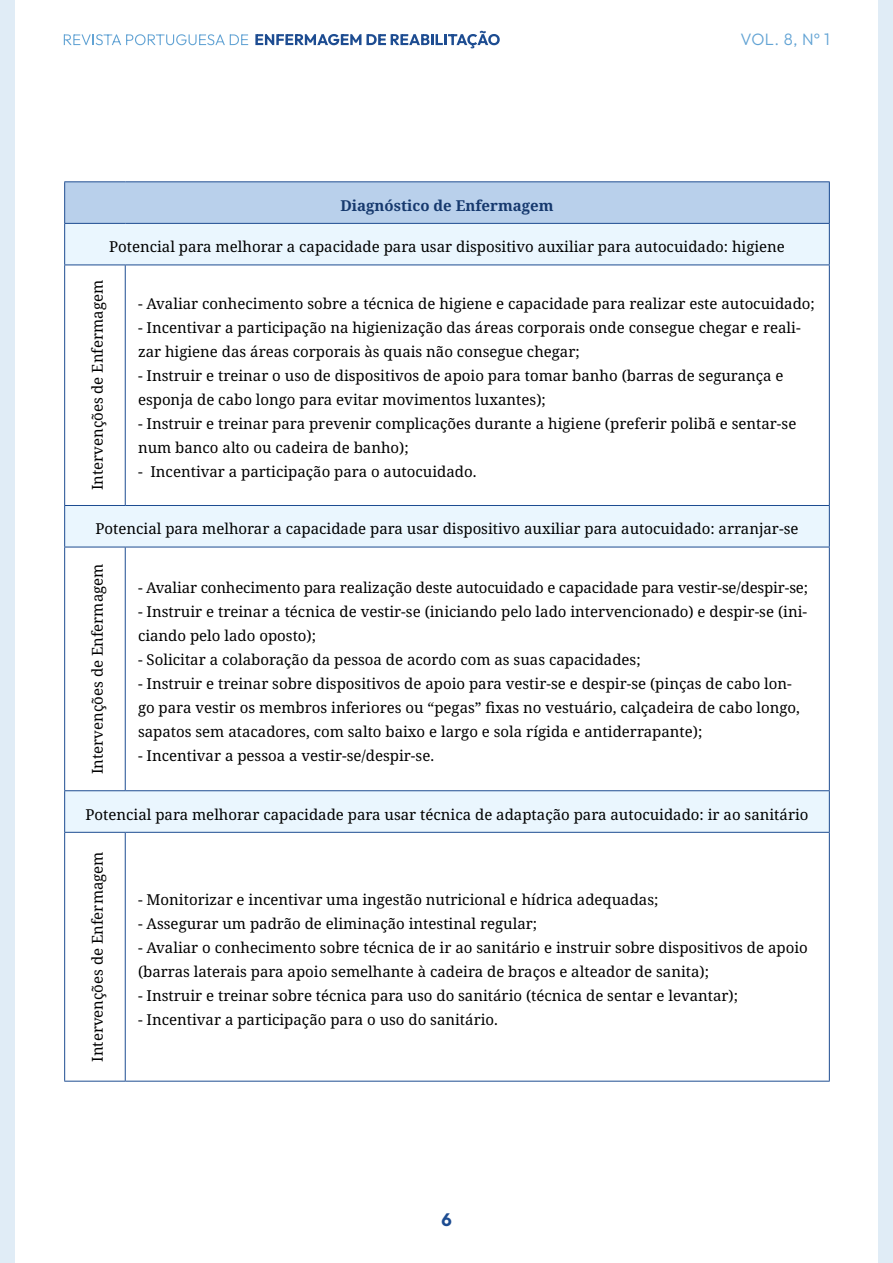
<style>
.page{position:relative;width:893px;height:1263px;background:#fff}
.page>*{position:absolute;margin:0;border:0;box-sizing:border-box;transform-origin:0 0}
.t1{font:700 18px "Outfit";color:#1d4c91}
.t2{font:300 16.5px "Outfit";color:#62a3d4}
.t3{font:15px/24px "Noto Serif";color:#000}
.t4{font:700 15px "Noto Serif";color:#16396e}
</style>
<div class="page">
<div style="left:0;top:0;width:15px;height:1263px;background:#e0ecf6"></div>
<div style="left:878px;top:0;width:15px;height:1263px;background:#e0ecf6"></div>
<svg style="left:64px;top:34px;width:184px;height:11px"></svg>
<svg style="left:255px;top:31px;width:245px;height:17px"></svg>
<div style="left:65px;top:182px;width:764px;height:41px;background:#b9d0eb"></div>
<svg style="left:65px;top:224px;width:764px;height:608px"></svg>
<hr style="left:64px;top:181px;width:61px;height:1px;background:#1d4c91">
<hr style="left:64px;top:182px;width:1px;height:41px;background:#1d4c91">
<hr style="left:125px;top:181px;width:705px;height:1px;background:#1d4c91">
<hr style="left:829px;top:182px;width:1px;height:41px;background:#1d4c91">
<hr style="left:64px;top:223px;width:61px;height:1px;background:#1d4c91">
<hr style="left:64px;top:224px;width:1px;height:41px;background:#1d4c91">
<hr style="left:125px;top:223px;width:705px;height:1px;background:#1d4c91">
<hr style="left:829px;top:224px;width:1px;height:41px;background:#1d4c91">
<hr style="left:64px;top:265px;width:61px;height:1px;background:#1d4c91">
<hr style="left:64px;top:265px;width:1px;height:240px;background:#1d4c91">
<hr style="left:125px;top:265px;width:705px;height:1px;background:#1d4c91">
<hr style="left:125px;top:265px;width:1px;height:240px;background:#1d4c91">
<hr style="left:829px;top:265px;width:1px;height:240px;background:#1d4c91">
<hr style="left:64px;top:505px;width:61px;height:1px;background:#1d4c91">
<hr style="left:64px;top:506px;width:1px;height:41px;background:#1d4c91">
<hr style="left:125px;top:505px;width:705px;height:1px;background:#1d4c91">
<hr style="left:829px;top:506px;width:1px;height:41px;background:#1d4c91">
<hr style="left:64px;top:547px;width:61px;height:1px;background:#1d4c91">
<hr style="left:64px;top:547px;width:1px;height:243px;background:#1d4c91">
<hr style="left:125px;top:547px;width:705px;height:1px;background:#1d4c91">
<hr style="left:125px;top:547px;width:1px;height:243px;background:#1d4c91">
<hr style="left:829px;top:547px;width:1px;height:243px;background:#1d4c91">
<hr style="left:64px;top:790px;width:61px;height:1px;background:#1d4c91">
<hr style="left:64px;top:791px;width:1px;height:41px;background:#1d4c91">
<hr style="left:125px;top:790px;width:705px;height:1px;background:#1d4c91">
<hr style="left:829px;top:791px;width:1px;height:41px;background:#1d4c91">
<hr style="left:64px;top:832px;width:61px;height:1px;background:#1d4c91">
<hr style="left:64px;top:833px;width:1px;height:248px;background:#1d4c91">
<hr style="left:125px;top:832px;width:705px;height:1px;background:#1d4c91">
<hr style="left:125px;top:833px;width:1px;height:248px;background:#1d4c91">
<hr style="left:829px;top:833px;width:1px;height:248px;background:#1d4c91">
<hr style="left:64px;top:1081px;width:61px;height:1px;background:#1d4c91">
<hr style="left:125px;top:1081px;width:705px;height:1px;background:#1d4c91">
<p class="t2" style="left:740px;top:29px;width:91px">VOL. 8, Nº 1</p>
<p class="t4" style="left:340px;top:195px;width:215px">Diagnóstico de Enfermagem</p>
<p class="t3" style="left:109px;top:235px;width:677px">Potencial para melhorar a capacidade para usar dispositivo auxiliar para autocuidado: higiene</p>
<p class="t3" style="left:86px;top:490px;width:212px;rotate:-90deg">Intervenções de Enfermagem</p>
<p class="t3" style="left:138px;top:292px;width:678px">- Avaliar conhecimento sobre a técnica de higiene e capacidade para realizar este autocuidado;</p>
<p class="t3" style="left:138px;top:316px;width:664px">- Incentivar a participação na higienização das áreas corporais onde consegue chegar e reali&shy;zar higiene das áreas corporais às quais não consegue chegar;</p>
<p class="t3" style="left:138px;top:364px;width:647px">- Instruir e treinar o uso de dispositivos de apoio para tomar banho (barras de segurança e esponja de cabo longo para evitar movimentos luxantes);</p>
<p class="t3" style="left:138px;top:412px;width:660px">- Instruir e treinar para prevenir complicações durante a higiene (preferir polibã e sentar-se num banco alto ou cadeira de banho);</p>
<p class="t3" style="left:138px;top:460px;width:340px">- Incentivar a participação para o autocuidado.</p>
<p class="t3" style="left:96px;top:517px;width:704px">Potencial para melhorar a capacidade para usar dispositivo auxiliar para autocuidado: arranjar-se</p>
<p class="t3" style="left:86px;top:774px;width:212px;rotate:-90deg">Intervenções de Enfermagem</p>
<p class="t3" style="left:138px;top:576px;width:672px">- Avaliar conhecimento para realização deste autocuidado e capacidade para vestir-se/despir-se;</p>
<p class="t3" style="left:138px;top:600px;width:671px">- Instruir e treinar a técnica de vestir-se (iniciando pelo lado intervencionado) e despir-se (ini&shy;ciando pelo lado oposto);</p>
<p class="t3" style="left:138px;top:648px;width:504px">- Solicitar a colaboração da pessoa de acordo com as suas capacidades;</p>
<p class="t3" style="left:138px;top:672px;width:663px">- Instruir e treinar sobre dispositivos de apoio para vestir-se e despir-se (pinças de cabo lon&shy;go para vestir os membros inferiores ou “pegas” fixas no vestuário, calçadeira de cabo longo, sapatos sem atacadores, com salto baixo e largo e sola rígida e antiderrapante);</p>
<p class="t3" style="left:138px;top:744px;width:298px">- Incentivar a pessoa a vestir-se/despir-se.</p>
<p class="t3" style="left:85px;top:803px;width:724px">Potencial para melhorar capacidade para usar técnica de adaptação para autocuidado: ir ao sanitário</p>
<p class="t3" style="left:86px;top:1062px;width:212px;rotate:-90deg">Intervenções de Enfermagem</p>
<p class="t3" style="left:138px;top:888px;width:522px">- Monitorizar e incentivar uma ingestão nutricional e hídrica adequadas;</p>
<p class="t3" style="left:138px;top:912px;width:401px">- Assegurar um padrão de eliminação intestinal regular;</p>
<p class="t3" style="left:138px;top:936px;width:671px">- Avaliar o conhecimento sobre técnica de ir ao sanitário e instruir sobre dispositivos de apoio (barras laterais para apoio semelhante à cadeira de braços e alteador de sanita);</p>
<p class="t3" style="left:138px;top:984px;width:602px">- Instruir e treinar sobre técnica para uso do sanitário (técnica de sentar e levantar);</p>
<p class="t3" style="left:138px;top:1008px;width:361px">- Incentivar a participação para o uso do sanitário.</p>
<p class="t1" style="left:441px;top:1207px;width:12px">6</p>
</div>
